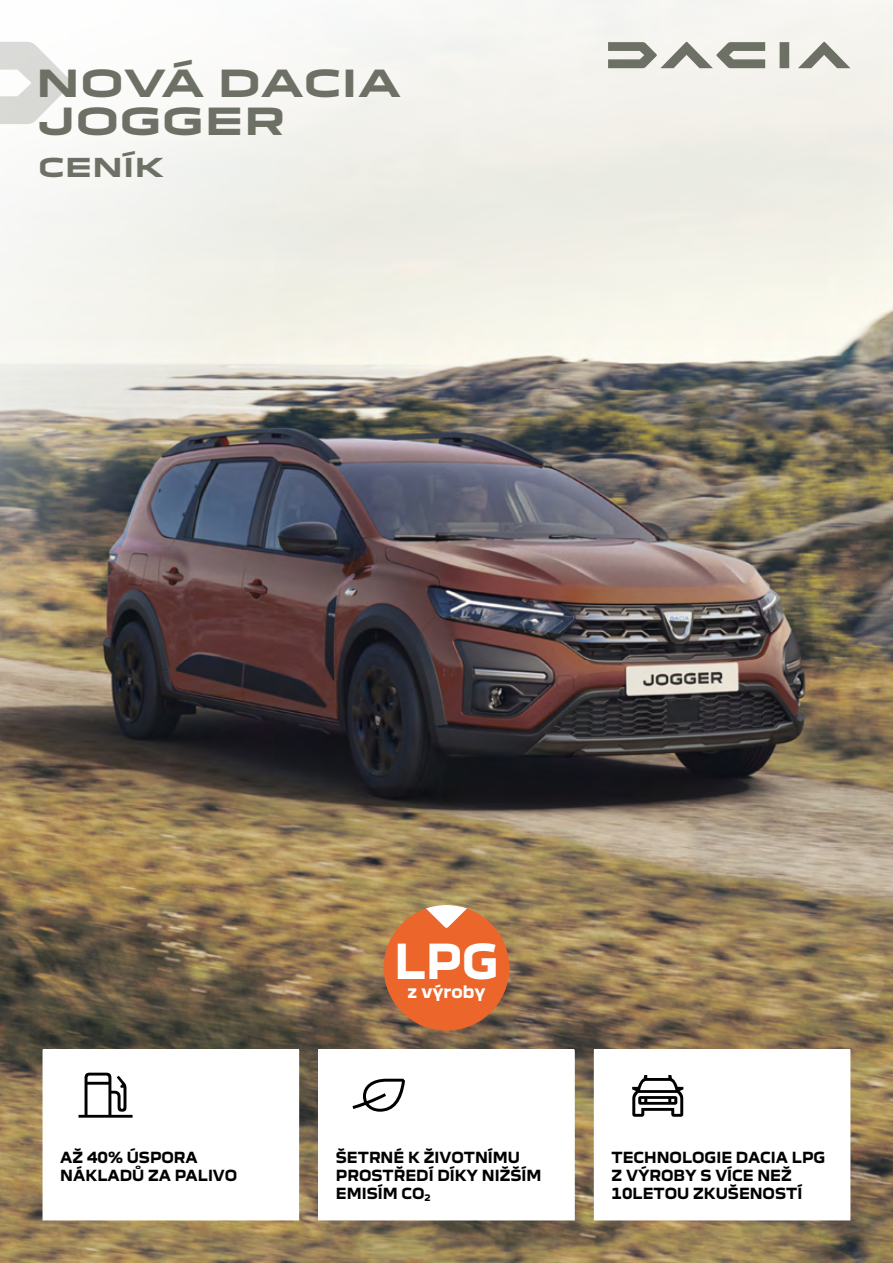
<style>
.page{position:relative;width:893px;height:1263px;background:#fff}
.page>*{position:absolute;margin:0;border:0;box-sizing:border-box;transform-origin:0 0}
.t1{font:700 47.1px "Dacia Block";color:#fff}
.t2{font:700 36.6px/37.5px "Dacia Block Extended";color:#6d7065}
.t3{font:700 25.5px "Dacia Block Extended";color:#6d7065}
.t4{font:700 16.8px "Dacia Block";color:#fff}
.t5{font:700 15px/18px "Dacia Block";color:#000}
</style>
<div class="page">
<img style="left:0;top:439px;width:893px;height:824px">
<img style="left:0;top:439px;width:534px;height:481px">
<svg style="left:0;top:0;width:893px;height:439px;fill:#f2f1ea"></svg>
<svg style="left:0;top:42px;width:71px;height:82px"></svg>
<svg style="left:608px;top:42px;width:242px;height:26px"></svg>
<div style="left:43px;top:1049px;width:255px;height:171px;background:#fff"></div>
<hr style="left:298px;top:1049px;width:1px;height:170px;background:#fff">
<hr style="left:43px;top:1219px;width:256px;height:1px;background:#fff">
<svg style="left:79px;top:1073px;width:54px;height:45px"></svg>
<div style="left:319px;top:1049px;width:255px;height:171px;background:#fff"></div>
<hr style="left:318px;top:1049px;width:2px;height:170px;background:#fff">
<hr style="left:573px;top:1049px;width:2px;height:170px;background:#fff">
<hr style="left:318px;top:1219px;width:257px;height:1px;background:#fff">
<svg style="left:352px;top:1079px;width:53px;height:33px"></svg>
<div style="left:595px;top:1049px;width:255px;height:171px;background:#fff"></div>
<hr style="left:594px;top:1049px;width:1px;height:170px;background:#fff">
<hr style="left:594px;top:1219px;width:256px;height:1px;background:#fff">
<svg style="left:632px;top:1075px;width:51px;height:42px"></svg>
<div style="left:384px;top:905px;width:125px;height:125px;background:#ec652a;border-radius:50%"></div>
<svg style="left:422px;top:905px;width:49px;height:23px"></svg>
<h2 class="t2" style="left:36px;top:66px;width:367px">NOVÁ DACIA<br>JOGGER</h2>
<h3 class="t3" style="left:38px;top:153px;width:128px">CENÍK</h3>
<h1 class="t1" style="left:394px;top:935px;width:106px">LPG</h1>
<p class="t4" style="left:407px;top:982px;width:79px">z výroby</p>
<p class="t5" style="left:60px;top:1148px;width:179px">AŽ 40% ÚSPORA<br>NÁKLADŮ ZA PALIVO</p>
<p class="t5" style="left:336px;top:1148px;width:207px">ŠETRNÉ K ŽIVOTNÍMU<br>PROSTŘEDÍ DÍKY NIŽŠÍM<br>EMISÍM CO<sub>2</sub></p>
<p class="t5" style="left:612px;top:1148px;width:215px">TECHNOLOGIE DACIA LPG<br>Z VÝROBY S VÍCE NEŽ<br>10LETOU ZKUŠENOSTÍ</p>
</div>
